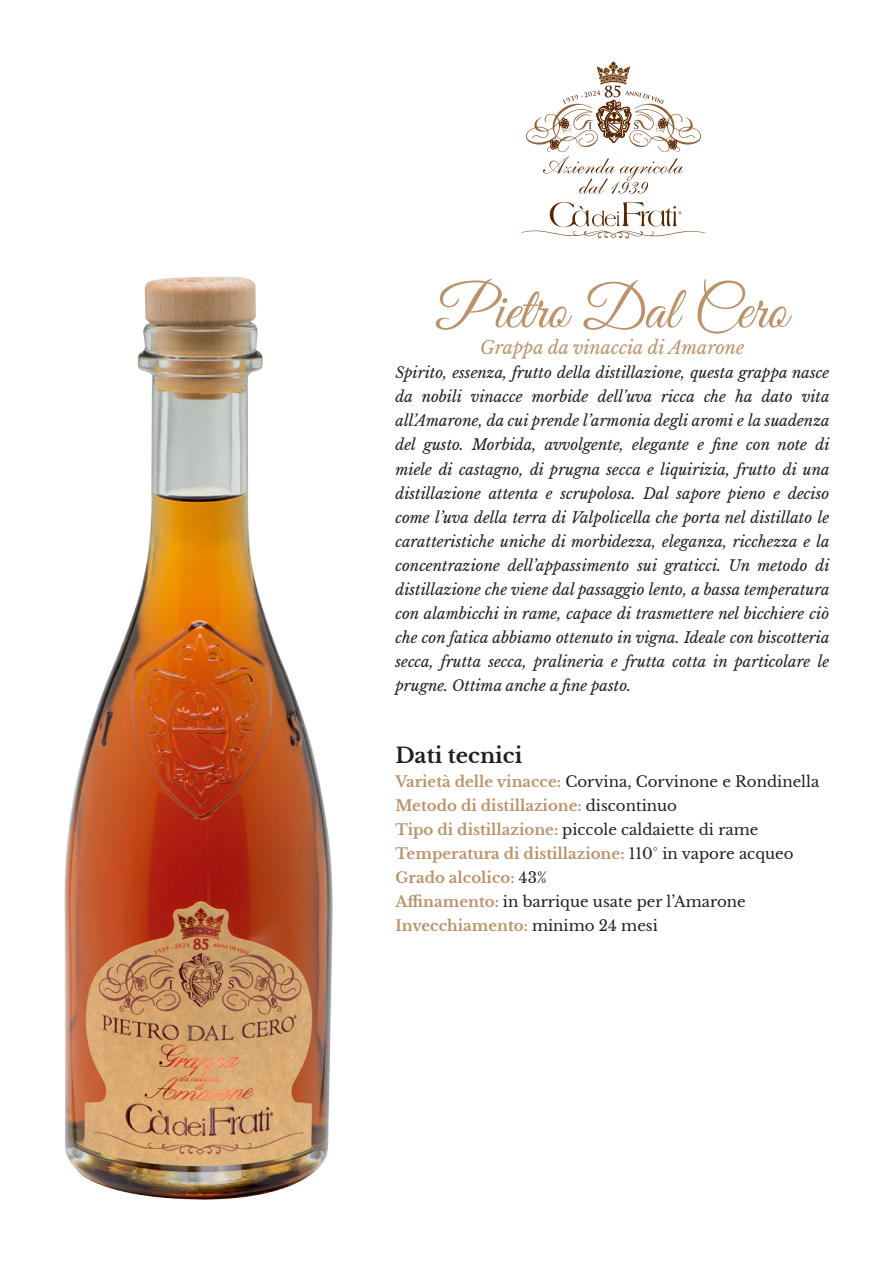
<style>
.page{position:relative;width:893px;height:1263px;background:#fff}
.page>*{position:absolute;margin:0;border:0;box-sizing:border-box;transform-origin:0 0}
.t1{font:60px "Great Vibes";color:#bb936b}
.t2{font:700 21px "Libre Baskerville";color:#231f20}
.t3{font:italic 18px "Libre Baskerville";color:#bb936b}
.t4{font:italic 15px/24px "Libre Baskerville";color:#231f20;text-align:justify}
.t5{font:15px "Libre Baskerville";color:#231f20}
.t6{font:700 15px "Libre Baskerville";color:#bb936b}
.s1{font-weight:700;color:#bb936b}
.s2{font-weight:400;color:#231f20}
</style>
<div class="page">
<svg style="left:521px;top:202px;width:184px;height:36px"></svg>
<svg style="left:526px;top:61px;width:175px;height:133px"></svg>
<img style="left:64px;top:276px;width:268px;height:923px">
<p class="t1" style="left:437px;top:272px;width:352px">Pietro Dal Cero</p>
<p class="t3" style="left:480px;top:337px;width:266px">Grappa da vinaccia di Amarone</p>
<p class="t4" style="left:395px;top:361px;width:436px">Spirito, essenza, frutto della distillazione, questa grappa nasce da nobili vinacce morbide dell’uva ricca che ha dato vita all’Amarone, da cui prende l’armonia degli aromi e la suadenza del gusto. Morbida, avvolgente, elegante e fine con note di miele di castagno, di prugna secca e liquirizia, frutto di una distillazione attenta e scrupolosa. Dal sapore pieno e deciso come l’uva della terra di Valpolicella che porta nel distillato le caratteristiche uniche di morbidezza, eleganza, ricchezza e la concentrazione dell’appassimento sui graticci. Un metodo di distillazione che viene dal passaggio lento, a bassa temperatura con alambicchi in rame, capace di trasmettere nel bicchiere ciò che con fatica abbiamo ottenuto in vigna. Ideale con biscotteria secca, frutta secca, pralineria e frutta cotta in particolare le prugne. Ottima anche a fine pasto.</p>
<p class="t2" style="left:395px;top:742px;width:128px">Dati tecnici</p>
<p class="t5" style="left:395px;top:772px;width:425px"><span class="s1">Varietà delle vinacce:</span> Corvina, Corvinone e Rondinella</p>
<p class="t6" style="left:395px;top:796px;width:283px">Metodo di distillazione: <span class="s2">discontinuo</span></p>
<p class="t5" style="left:395px;top:820px;width:365px"><span class="s1">Tipo di distillazione:</span> piccole caldaiette di rame</p>
<p class="t6" style="left:395px;top:844px;width:400px">Temperatura di distillazione: <span class="s2">110° in vapore acqueo</span></p>
<p class="t6" style="left:395px;top:868px;width:153px">Grado alcolico: <span class="s2">43%</span></p>
<p class="t5" style="left:395px;top:892px;width:352px"><span class="s1">Affinamento:</span> in barrique usate per l’Amarone</p>
<p class="t6" style="left:395px;top:916px;width:264px">Invecchiamento: <span class="s2">minimo 24 mesi</span></p>
</div>
